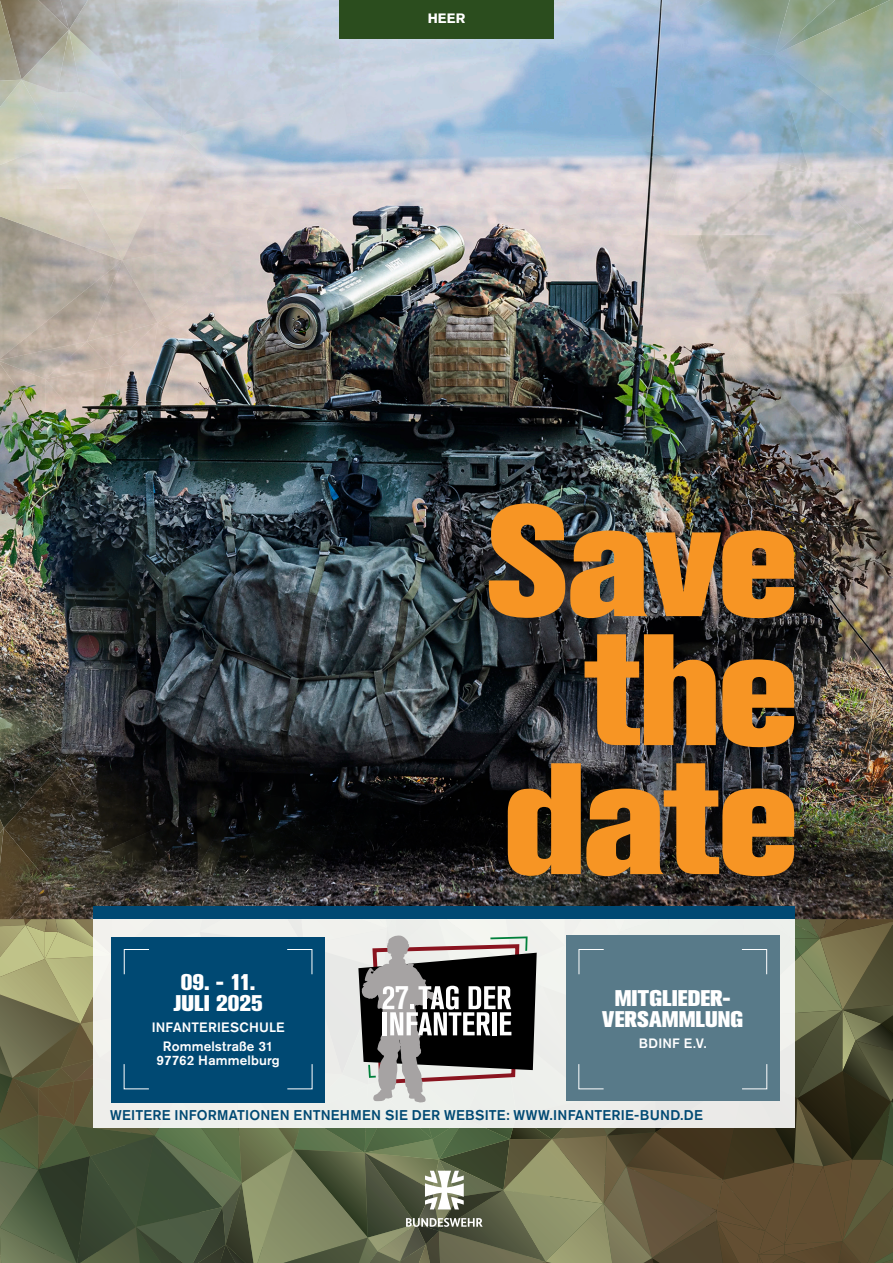
<style>
.page{position:relative;width:893px;height:1263px;background:#fff}
.page>*{position:absolute;margin:0;border:0;box-sizing:border-box;transform-origin:0 0}
.t1{font:156.9px "Akzidenz Grotesk BQ X Bold Alt";letter-spacing:-.01em;color:#f79524}
.Unterüberschrift{font:700 condensed 34.35px "Akzidenz Grotesk BQ";color:#fff}
.t2{font:800 22.5px "Akzidenz Grotesk BQ";color:#fff}
.t3{font:500 13.95px "Akzidenz Grotesk BQ";letter-spacing:.02em;color:#004973}
.t4{font:500 13.5px "Akzidenz Grotesk BQ";letter-spacing:.015em;color:#fff}
.Kopfelement{font:700 13.5px "Akzidenz Grotesk BQ";color:#fff}
</style>
<div class="page">
<img style="left:0;top:0;width:893px;height:1263px">
<p class="Kopfelement" style="left:428px;top:11px;width:39px">HEER</p>
<p class="t2" style="left:181px;top:969px;width:76px">09. - 11.</p>
<p class="t2" style="left:174px;top:990px;width:91px">JULI 2025</p>
<p class="t4" style="left:152px;top:1019px;width:134px">INFANTERIESCHULE</p>
<p class="t4" style="left:163px;top:1038px;width:112px">Rommelstraße 31</p>
<p class="t4" style="left:157px;top:1052px;width:125px">97762 Hammelburg</p>
<p class="t1" style="left:486px;top:470px;width:312px">Save</p>
<p class="t1" style="left:585px;top:599px;width:214px">the</p>
<p class="t1" style="left:504px;top:728px;width:295px">date</p>
<p class="Unterüberschrift" style="left:395px;top:977px;width:15px">7</p>
<p class="t2" style="left:615px;top:985px;width:118px">MITGLIEDER-</p>
<p class="t2" style="left:602px;top:1006px;width:142px">VERSAMMLUNG</p>
<p class="t4" style="left:639px;top:1035px;width:69px">BDINF E.V.</p>
<p class="t3" style="left:110px;top:1107px;width:594px">WEITERE INFORMATIONEN ENTNEHMEN SIE DER WEBSITE: WWW.INFANTERIE-BUND.DE</p>
</div>
